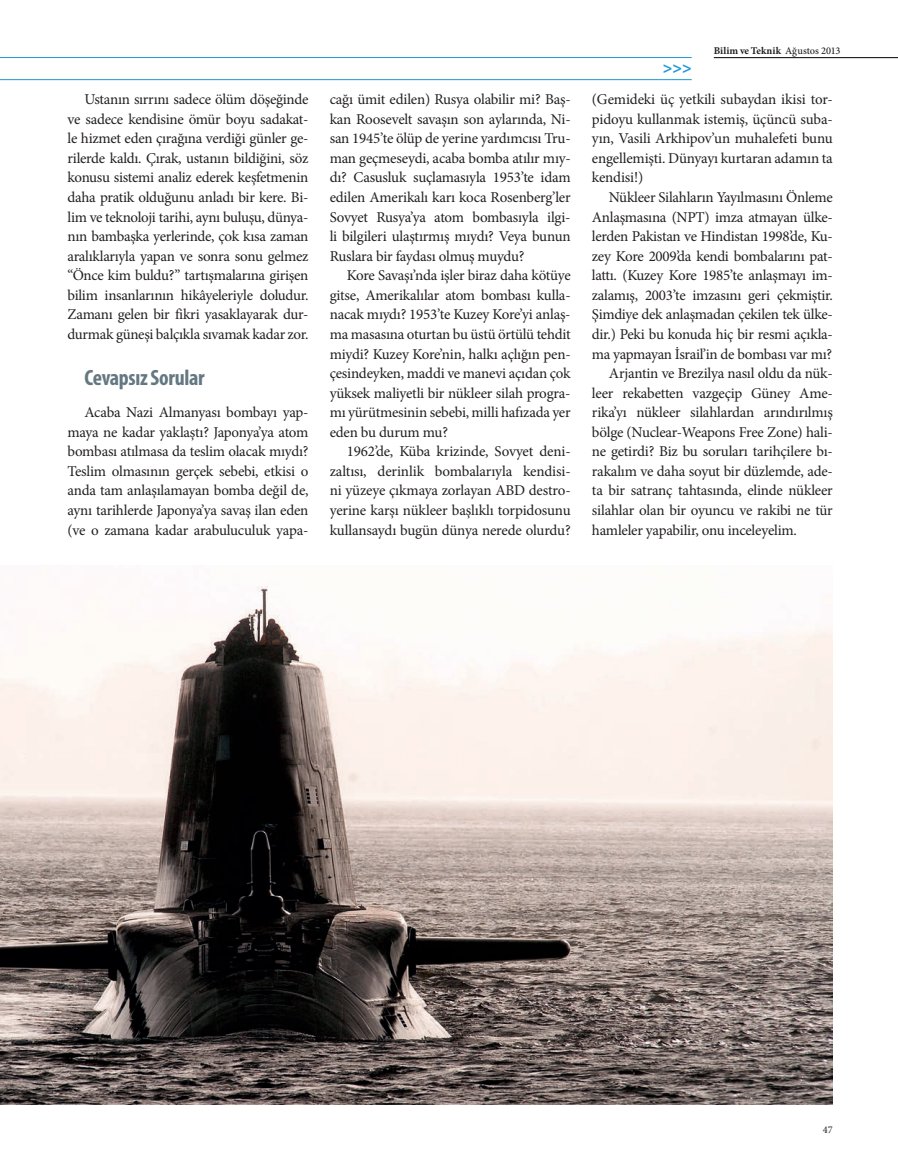
<style>
.page{position:relative;width:898px;height:1170px;background:#fff}
.page>*{position:absolute;margin:0;border:0;box-sizing:border-box;transform-origin:0 0}
.t1{font:700 condensed 22.2px "Myriad Pro";letter-spacing:-.015em;color:#647882}
.t2{font:700 16.2px "Myriad Pro";color:#1d99d6}
.t3{font:15px/19.5px "Minion Pro";letter-spacing:-.02em;color:#231f20;text-align:justify}
.t4{font:700 10.35px "Minion Pro";letter-spacing:.005em;color:#231f20}
.t5{font:10.35px "Minion Pro";color:#231f20}
.s1{font-weight:500}
</style>
<div class="page">
<hr style="left:0;top:79px;width:692px;height:1px;background:#1d99d6">
<hr style="left:0;top:57px;width:692px;height:1px;background:#1d99d6">
<hr style="left:714px;top:57px;width:184px;height:1px;background:#000103">
<img style="left:0;top:586px;width:833px;height:518px">
<p class="t3" style="left:68px;top:90px;width:242px;text-indent:17px">Ustanın sırrını sadece ölüm döşeğinde ve sadece kendisine ömür boyu sadakat&shy;le hizmet eden çırağına verdiği günler ge&shy;rilerde kaldı. Çırak, ustanın bildiğini, söz konusu sistemi analiz ederek keşfetmenin daha pratik olduğunu anladı bir kere. Bi&shy;lim ve teknoloji tarihi, aynı buluşu, dünya&shy;nın bambaşka yerlerinde, çok kısa zaman aralıklarıyla yapan ve sonra sonu gelmez “Önce kim buldu?” tartışmalarına girişen bilim insanlarının hikâyeleriyle doludur.<br>Zamanı gelen bir fikri yasaklayarak dur&shy;durmak güneşi balçıkla sıvamak kadar zor.</p>
<h1 class="t1" style="left:85px;top:364px;width:122px">Cevapsız Sorular</h1>
<p class="t3" style="left:68px;top:403px;width:242px;text-indent:17px">Acaba Nazi Almanyası bombayı yap&shy;maya ne kadar yaklaştı? Japonya’ya atom bombası atılmasa da teslim olacak mıydı?<br>Teslim olmasının gerçek sebebi, etkisi o anda tam anlaşılamayan bomba değil de, aynı tarihlerde Japonya’ya savaş ilan eden (ve o zamana kadar arabuluculuk yapa-</p>
<p class="t3" style="left:330px;top:90px;width:242px">cağı ümit edilen) Rusya olabilir mi? Baş&shy;kan Roosevelt savaşın son aylarında, Ni&shy;san 1945’te ölüp de yerine yardımcısı Tru&shy;man geçmeseydi, acaba bomba atılır mıy&shy;dı? Casusluk suçlamasıyla 1953’te idam edilen Amerikalı karı koca Rosenberg’ler Sovyet Rusya’ya atom bombasıyla ilgi&shy;li bilgileri ulaştırmış mıydı? Veya bunun Ruslara bir faydası olmuş muydu?</p>
<p class="t3" style="left:330px;top:266px;width:242px;text-indent:17px">Kore Savaşı’nda işler biraz daha kötüye gitse, Amerikalılar atom bombası kulla&shy;nacak mıydı? 1953’te Kuzey Kore’yi anlaş&shy;ma masasına oturtan bu üstü örtülü tehdit miydi? Kuzey Kore’nin, halkı açlığın pen&shy;çesindeyken, maddi ve manevi açıdan çok yüksek maliyetli bir nükleer silah progra&shy;mı yürütmesinin sebebi, milli hafızada yer eden bu durum mu?</p>
<p class="t3" style="left:330px;top:442px;width:242px;text-indent:17px">1962’de, Küba krizinde, Sovyet deni&shy;zaltısı, derinlik bombalarıyla kendisi&shy;ni yüzeye çıkmaya zorlayan ABD destro&shy;yerine karşı nükleer başlıklı torpidosunu kullansaydı bugün dünya nerede olurdu?</p>
<p class="t2" style="left:663px;top:57px;width:30px">&gt;&gt;&gt;</p>
<p class="t4" style="left:714px;top:43px;width:128px">Bilim ve Teknik <span class="s1">Ağustos 2013</span></p>
<p class="t3" style="left:592px;top:90px;width:242px">(Gemideki üç yetkili subaydan ikisi tor&shy;pidoyu kullanmak istemiş, üçüncü suba&shy;yın, Vasili Arkhipov’un muhalefeti bunu engellemişti. Dünyayı kurtaran adamın ta kendisi!)</p>
<p class="t3" style="left:609px;top:188px;width:225px">Nükleer Silahların Yayılmasını Önleme</p>
<p class="t3" style="left:592px;top:207px;width:242px">Anlaşmasına (NPT) imza atmayan ülke-</p>
<p class="t3" style="left:592px;top:227px;width:242px">lerden Pakistan ve Hindistan 1998’de, Ku-</p>
<p class="t3" style="left:592px;top:246px;width:242px">zey Kore 2009’da kendi bombalarını pat-</p>
<p class="t3" style="left:592px;top:266px;width:242px">lattı. (Kuzey Kore 1985’te anlaşmayı im-</p>
<p class="t3" style="left:592px;top:285px;width:242px">zalamış, 2003’te imzasını geri çekmiştir.</p>
<p class="t3" style="left:592px;top:305px;width:242px">Şimdiye dek anlaşmadan çekilen tek ülke-</p>
<p class="t3" style="left:592px;top:324px;width:242px">dir.) Peki bu konuda hiç bir resmi açıkla-</p>
<p class="t3" style="left:592px;top:344px;width:242px">ma yapmayan İsrail’in de bombası var mı?</p>
<p class="t3" style="left:609px;top:364px;width:225px">Arjantin ve Brezilya nasıl oldu da nük-</p>
<p class="t3" style="left:592px;top:383px;width:242px">leer rekabetten vazgeçip Güney Ame-</p>
<p class="t3" style="left:592px;top:403px;width:242px">rika’yı nükleer silahlardan arındırılmış</p>
<p class="t3" style="left:592px;top:422px;width:242px">bölge (Nuclear-Weapons Free Zone) hali-</p>
<p class="t3" style="left:592px;top:442px;width:242px">ne getirdi? Biz bu soruları tarihçilere bı-</p>
<p class="t3" style="left:592px;top:461px;width:242px">rakalım ve daha soyut bir düzlemde, ade-</p>
<p class="t3" style="left:592px;top:481px;width:242px">ta bir satranç tahtasında, elinde nükleer</p>
<p class="t3" style="left:592px;top:501px;width:242px">silahlar olan bir oyuncu ve rakibi ne tür</p>
<p class="t3" style="left:592px;top:520px;width:207px">hamleler yapabilir, onu inceleyelim.</p>
<p class="t5" style="left:823px;top:1123px;width:11px">47</p>
</div>
